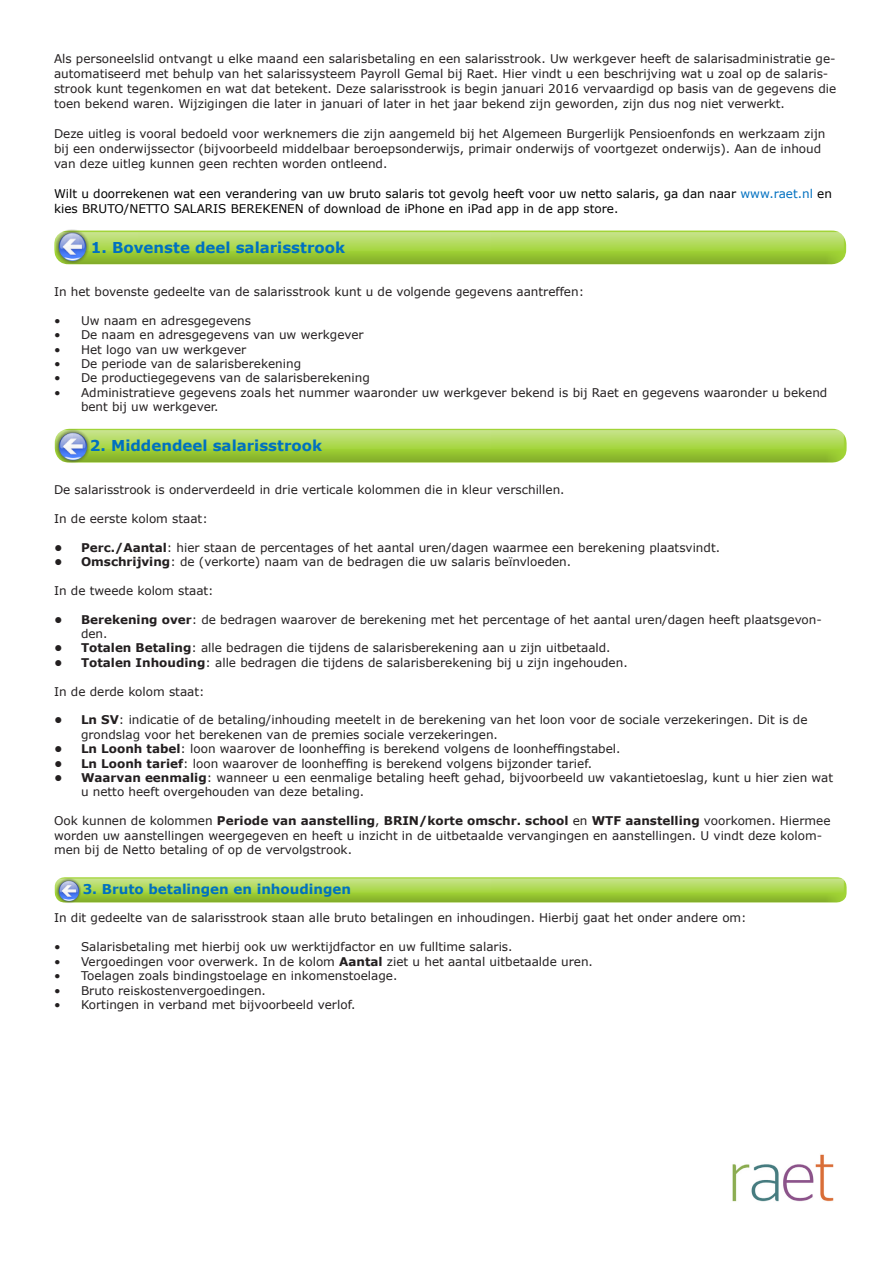
<style>
.page{position:relative;width:893px;height:1263px;background:#fff}
.page>*{position:absolute;margin:0;border:0;box-sizing:border-box;transform-origin:0 0}
.t1{font:700 15px "Verdana";color:#0070c0}
.t2{font:700 13.5px "Verdana";color:#0070c0}
.t3{font:12px/14.4px "Verdana";color:#231f20}
.t4{font:12px/15px "Verdana";color:#000}
.s1{color:#0070c0}
.s2{font-weight:700}
</style>
<div class="page">
<img style="left:55px;top:877px;width:792px;height:25px">
<img style="left:55px;top:429px;width:792px;height:34px">
<img style="left:54px;top:230px;width:792px;height:34px">
<img style="left:56px;top:230px;width:34px;height:33px">
<img style="left:56px;top:429px;width:34px;height:34px">
<img style="left:56px;top:878px;width:26px;height:25px">
<img style="left:732px;top:1154px;width:102px;height:48px">
<p class="t3" style="left:54px;top:51px;width:784px;line-height:15px">Als personeelslid ontvangt u elke maand een salarisbetaling en een salarisstrook. Uw werkgever heeft de salarisadministratie ge&shy;automatiseerd met behulp van het salarissysteem Payroll Gemal bij Raet. Hier vindt u een beschrijving wat u zoal op de salaris&shy;strook kunt tegenkomen en wat dat betekent. Deze salarisstrook is begin januari 2016 vervaardigd op basis van de gegevens die toen bekend waren. Wijzigingen die later in januari of later in het jaar bekend zijn geworden, zijn dus nog niet verwerkt.</p>
<p class="t3" style="left:54px;top:126px;width:773px;line-height:15px">Deze uitleg is vooral bedoeld voor werknemers die zijn aangemeld bij het Algemeen Burgerlijk Pensioenfonds en werkzaam zijn bij een onderwijssector (bijvoorbeeld middelbaar beroepsonderwijs, primair onderwijs of voortgezet onderwijs). Aan de inhoud van deze uitleg kunnen geen rechten worden ontleend.</p>
<p class="t4" style="left:54px;top:186px;width:780px">Wilt u doorrekenen wat een verandering van uw bruto salaris tot gevolg heeft voor uw netto salaris, ga dan naar <span class="s1">www.raet.nl</span> en kies BRUTO/NETTO SALARIS BEREKENEN of download de iPhone en iPad app in de app store.</p>
<p class="t1" style="left:91px;top:237px;width:256px">1. Bovenste deel salarisstrook</p>
<p class="t3" style="left:54px;top:284px;width:532px">In het bovenste gedeelte van de salarisstrook kunt u de volgende gegevens aantreffen:</p>
<p class="t3" style="left:54px;top:313px;width:199px">• Uw naam en adresgegevens</p>
<p class="t3" style="left:54px;top:327px;width:311px">• De naam en adresgegevens van uw werkgever</p>
<p class="t3" style="left:54px;top:342px;width:194px">• Het logo van uw werkgever</p>
<p class="t3" style="left:54px;top:356px;width:249px">• De periode van de salarisberekening</p>
<p class="t3" style="left:54px;top:371px;width:317px">• De productiegegevens van de salarisberekening</p>
<p class="t3" style="left:81px;top:385px;width:748px;text-indent:-27px">• Administratieve gegevens zoals het nummer waaronder uw werkgever bekend is bij Raet en gegevens waaronder u bekend bent bij uw werkgever.</p>
<p class="t1" style="left:90px;top:435px;width:234px">2. Middendeel salarisstrook</p>
<p class="t3" style="left:54px;top:482px;width:512px">De salarisstrook is onderverdeeld in drie verticale kolommen die in kleur verschillen.</p>
<p class="t3" style="left:54px;top:511px;width:155px">In de eerste kolom staat:</p>
<p class="t3" style="left:54px;top:540px;width:668px"><span class="s2">• Perc./Aantal</span>: hier staan de percentages of het aantal uren/dagen waarmee een berekening plaatsvindt.</p>
<p class="t3" style="left:54px;top:554px;width:519px"><span class="s2">• Omschrijving</span>: de (verkorte) naam van de bedragen die uw salaris beïnvloeden.</p>
<p class="t3" style="left:54px;top:583px;width:161px">In de tweede kolom staat:</p>
<p class="t3" style="left:81px;top:612px;width:742px;text-indent:-27px"><span class="s2">• Berekening over</span>: de bedragen waarover de berekening met het percentage of het aantal uren/dagen heeft plaatsgevon&shy;den.</p>
<p class="t3" style="left:54px;top:641px;width:558px"><span class="s2">• Totalen Betaling</span>: alle bedragen die tijdens de salarisberekening aan u zijn uitbetaald.</p>
<p class="t3" style="left:54px;top:655px;width:575px"><span class="s2">• Totalen Inhouding</span>: alle bedragen die tijdens de salarisberekening bij u zijn ingehouden.</p>
<p class="t3" style="left:54px;top:684px;width:152px">In de derde kolom staat:</p>
<p class="t3" style="left:81px;top:713px;width:728px;text-indent:-27px"><span class="s2">• Ln SV</span>: indicatie of de betaling/inhouding meetelt in de berekening van het loon voor de sociale verzekeringen. Dit is de grondslag voor het berekenen van de premies sociale verzekeringen.</p>
<p class="t3" style="left:54px;top:741px;width:568px"><span class="s2">• Ln Loonh tabel</span>: loon waarover de loonheffing is berekend volgens de loonheffingstabel.</p>
<p class="t3" style="left:54px;top:756px;width:540px"><span class="s2">• Ln Loonh tarief</span>: loon waarover de loonheffing is berekend volgens bijzonder tarief.</p>
<p class="t3" style="left:81px;top:770px;width:754px;text-indent:-27px"><span class="s2">• Waarvan eenmalig</span>: wanneer u een eenmalige betaling heeft gehad, bijvoorbeeld uw vakantietoeslag, kunt u hier zien wat u netto heeft overgehouden van deze betaling.</p>
<p class="t3" style="left:54px;top:813px;width:778px">Ook kunnen de kolommen <span class="s2">Periode van aanstelling</span>, <span class="s2">BRIN/korte omschr. school</span> en <span class="s2">WTF aanstelling</span> voorkomen. Hiermee worden uw aanstellingen weergegeven en heeft u inzicht in de uitbetaalde vervangingen en aanstellingen. U vindt deze kolom&shy;men bij de Netto betaling of op de vervolgstrook.</p>
<p class="t2" style="left:83px;top:879px;width:270px">3. Bruto betalingen en inhoudingen</p>
<p class="t3" style="left:54px;top:911px;width:694px">In dit gedeelte van de salarisstrook staan alle bruto betalingen en inhoudingen. Hierbij gaat het onder andere om:</p>
<p class="t3" style="left:54px;top:939px;width:460px">• Salarisbetaling met hierbij ook uw werktijdfactor en uw fulltime salaris.</p>
<p class="t3" style="left:54px;top:954px;width:540px">• Vergoedingen voor overwerk. In de kolom <span class="s2">Aantal</span> ziet u het aantal uitbetaalde uren.</p>
<p class="t3" style="left:54px;top:968px;width:345px">• Toelagen zoals bindingstoelage en inkomenstoelage.</p>
<p class="t3" style="left:54px;top:983px;width:214px">• Bruto reiskostenvergoedingen.</p>
<p class="t3" style="left:54px;top:997px;width:303px">• Kortingen in verband met bijvoorbeeld verlof.</p>
</div>
